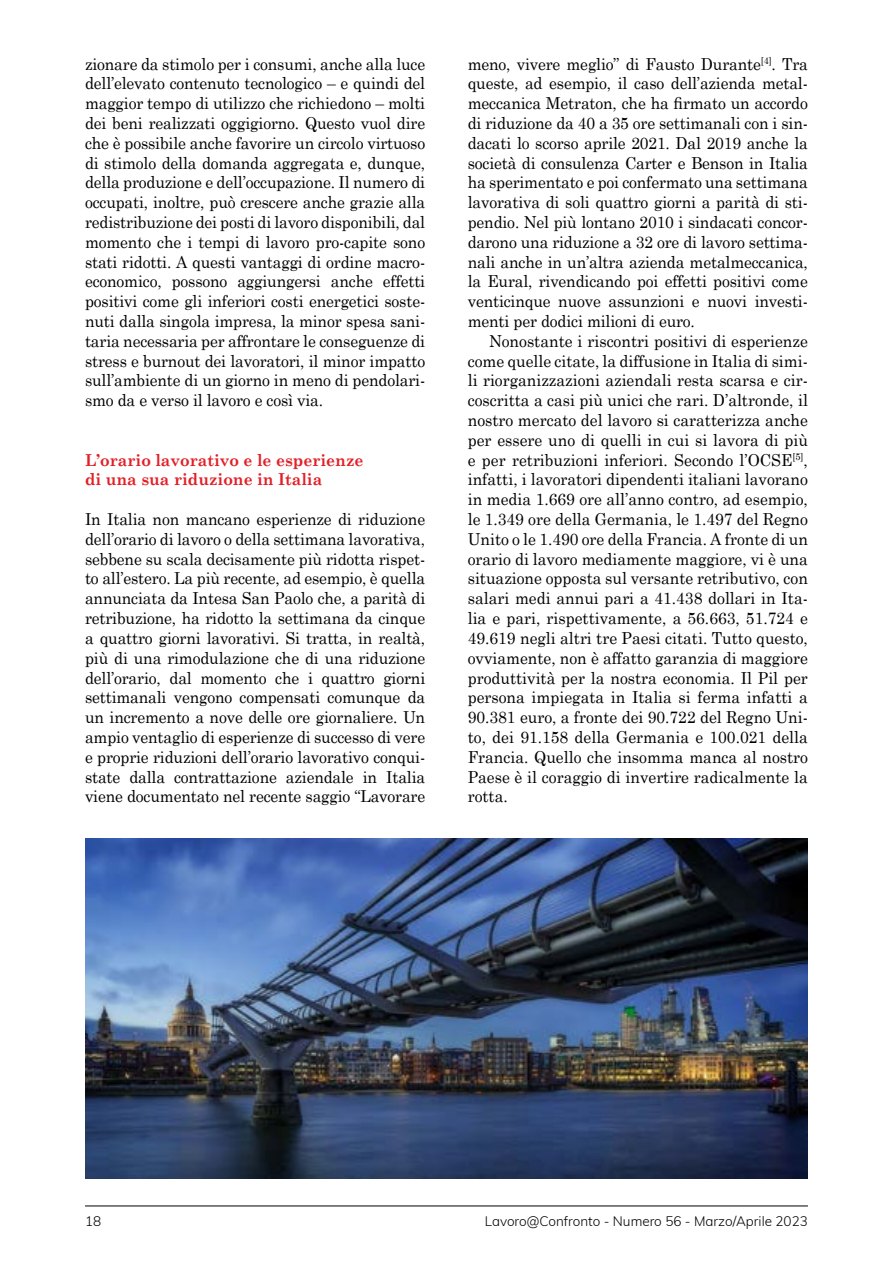
<style>
.page{position:relative;width:893px;height:1263px;background:#fff}
.page>*{position:absolute;margin:0;border:0;box-sizing:border-box;transform-origin:0 0}
.t1{font:16.5px/19.8px "Century Schoolbook";letter-spacing:-.01em;color:#000;text-align:justify;scale:.95 1}
.t2{font:700 16.5px/19.8px "Century Schoolbook";color:#e21f26;scale:.95 1}
.t3{font:300 13.5px "Muli";color:#000}
</style>
<div class="page">
<hr style="left:85px;top:1205px;width:723px;height:1px;background:#000">
<img style="left:85px;top:838px;width:723px;height:340px">
<p class="t1" style="left:85px;top:53px;width:360px">zionare da stimolo per i consumi, anche alla luce dell’elevato contenuto tecnologico – e quindi del maggior tempo di utilizzo che richiedono – molti dei beni realizzati oggigiorno. Questo vuol dire che è possibile anche favorire un circolo virtuoso di stimolo della domanda aggregata e, dunque, della produzione e dell’occupazione. Il numero di occupati, inoltre, può crescere anche grazie alla redistribuzione dei posti di lavoro disponibili, dal momento che i tempi di lavoro pro-capite sono stati ridotti. A questi vantaggi di ordine macro&shy;economico, possono aggiungersi anche effetti positivi come gli inferiori costi energetici soste&shy;nuti dalla singola impresa, la minor spesa sani&shy;taria necessaria per affrontare le conseguenze di stress e burnout dei lavoratori, il minor impatto sull’ambiente di un giorno in meno di pendolari&shy;smo da e verso il lavoro e così via.</p>
<p class="t2" style="left:85px;top:449px;width:295px">L’orario lavorativo e le esperienze di una sua riduzione in Italia</p>
<p class="t1" style="left:85px;top:509px;width:360px">In Italia non mancano esperienze di riduzione dell’orario di lavoro o della settimana lavorativa, sebbene su scala decisamente più ridotta rispet&shy;to all’estero. La più recente, ad esempio, è quella annunciata da Intesa San Paolo che, a parità di retribuzione, ha ridotto la settimana da cinque a quattro giorni lavorativi. Si tratta, in realtà, più di una rimodulazione che di una riduzione dell’orario, dal momento che i quattro giorni settimanali vengono compensati comunque da un incremento a nove delle ore giornaliere. Un ampio ventaglio di esperienze di successo di vere e proprie riduzioni dell’orario lavorativo conqui&shy;state dalla contrattazione aziendale in Italia viene documentato nel recente saggio “Lavorare</p>
<p class="t1" style="left:468px;top:53px;width:360px">meno, vivere meglio” di Fausto Durante<sup>[4]</sup>. Tra queste, ad esempio, il caso dell’azienda metal&shy;meccanica Metraton, che ha firmato un accordo di riduzione da 40 a 35 ore settimanali con i sin&shy;dacati lo scorso aprile 2021. Dal 2019 anche la società di consulenza Carter e Benson in Italia ha sperimentato e poi confermato una settimana lavorativa di soli quattro giorni a parità di sti&shy;pendio. Nel più lontano 2010 i sindacati concor&shy;darono una riduzione a 32 ore di lavoro settima&shy;nali anche in un’altra azienda metalmeccanica, la Eural, rivendicando poi effetti positivi come venticinque nuove assunzioni e nuovi investi&shy;menti per dodici milioni di euro.</p>
<p class="t1" style="left:468px;top:331px;width:360px;text-indent:21px">Nonostante i riscontri positivi di esperienze come quelle citate, la diffusione in Italia di simi&shy;li riorganizzazioni aziendali resta scarsa e cir&shy;coscritta a casi più unici che rari. D’altronde, il nostro mercato del lavoro si caratterizza anche per essere uno di quelli in cui si lavora di più e per retribuzioni inferiori. Secondo l’OCSE<sup>[5]</sup>, infatti, i lavoratori dipendenti italiani lavorano in media 1.669 ore all’anno contro, ad esempio, le 1.349 ore della Germania, le 1.497 del Regno Unito o le 1.490 ore della Francia. A fronte di un orario di lavoro mediamente maggiore, vi è una situazione opposta sul versante retributivo, con salari medi annui pari a 41.438 dollari in Ita&shy;lia e pari, rispettivamente, a 56.663, 51.724 e 49.619 negli altri tre Paesi citati. Tutto questo, ovviamente, non è affatto garanzia di maggiore produttività per la nostra economia. Il Pil per persona impiegata in Italia si ferma infatti a 90.381 euro, a fronte dei 90.722 del Regno Uni&shy;to, dei 91.158 della Germania e 100.021 della Francia. Quello che insomma manca al nostro Paese è il coraggio di invertire radicalmente la rotta.</p>
<p class="t3" style="left:85px;top:1213px;width:18px">18</p>
<p class="t3" style="left:485px;top:1213px;width:325px">Lavoro@Confronto - Numero 56 - Marzo/Aprile 2023</p>
</div>
